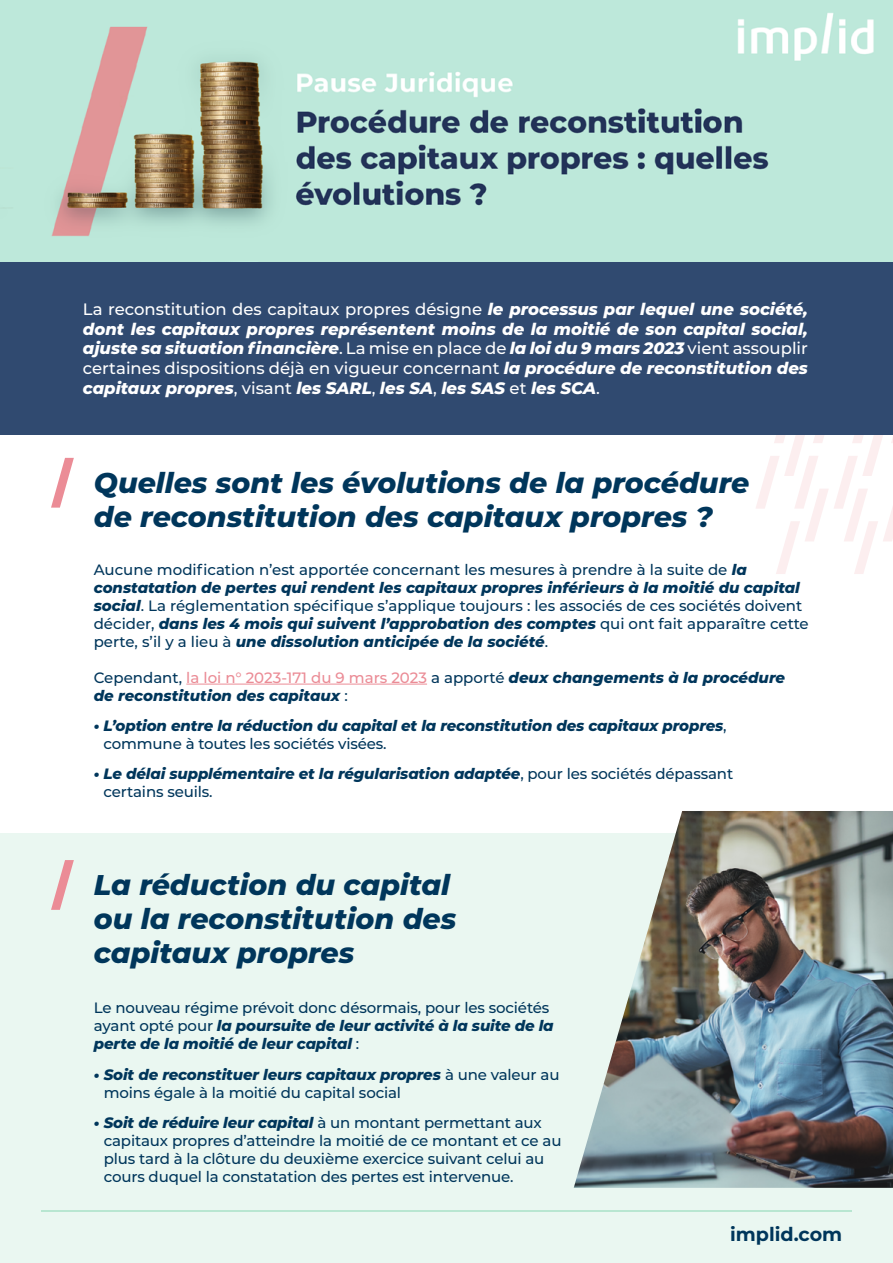
<style>
.page{position:relative;width:893px;height:1263px;background:#fff}
.page>*{position:absolute;margin:0;border:0;box-sizing:border-box;transform-origin:0 0}
.t1{font:italic 800 28.5px/34.2px "Montserrat";color:#00365b}
.t2{font:700 19.05px "Montserrat";color:#00365b}
.t3{font:italic 800 16.5px/19.8px "Montserrat";color:#fff;text-align:justify}
.t4{font:500 15px/18px "Montserrat";letter-spacing:-.01em;color:#00365b}
.t5{font:italic 800 15px/18px "Montserrat";letter-spacing:-.01em;color:#00365b}
.s1{font-weight:500;font-style:normal}
.s2{font-weight:800;font-style:italic}
.s3{font-weight:500;font-style:normal;color:#eb8c96}
</style>
<div class="page">
<div style="left:0;top:833px;width:893px;height:430px;background:#eaf7f1"></div>
<svg style="left:754px;top:434px;width:139px;height:140px"></svg>
<hr style="left:41px;top:1210px;width:811px;height:1px;background:#b8e6d1">
<div style="left:0;top:262px;width:893px;height:172px;background:#304a70"></div>
<svg style="left:51px;top:458px;width:23px;height:50px"></svg>
<svg style="left:51px;top:860px;width:23px;height:50px"></svg>
<img style="left:0;top:0;width:893px;height:262px">
<hr style="left:186px;top:684px;width:241px;height:1px;background:#eb8c96">
<img style="left:574px;top:811px;width:319px;height:377px">
<p class="t3" style="left:83px;top:298px;width:727px"><span class="s1">La reconstitution des capitaux propres désigne</span> le processus par lequel une société, dont les capitaux propres représentent moins de la moitié de son capital social, ajuste sa situation financière<span class="s1">. La mise en place de</span> la loi du 9 mars 2023 <span class="s1">vient assouplir certaines dispositions déjà en vigueur concernant</span> la procédure de reconstitution des capitaux propres<span class="s1">, visant</span> les SARL<span class="s1">,</span> les SA<span class="s1">,</span> les SAS <span class="s1">et</span> les SCA<span class="s1">.</span></p>
<h1 class="t1" style="left:94px;top:464px;width:657px">Quelles sont les évolutions de la procédure de reconstitution des capitaux propres ?</h1>
<p class="t4" style="left:94px;top:560px;width:717px">Aucune modification n’est apportée concernant les mesures à prendre à la suite de <span class="s2">la constatation de pertes qui rendent les capitaux propres inférieurs à la moitié du capital social</span>. La réglementation spécifique s’applique toujours : les associés de ces sociétés doivent décider, <span class="s2">dans les 4 mois qui suivent l’approbation des comptes</span> qui ont fait apparaître cette perte, s’il y a lieu à <span class="s2">une dissolution anticipée de la société</span>.</p>
<p class="t5" style="left:94px;top:667px;width:693px"><span class="s1">Cependant,</span> <span class="s3">la loi n° 2023-171 du 9 mars 2023</span> <span class="s1">a apporté</span> deux changements à la procédure de reconstitution des capitaux <span class="s1">:</span></p>
<p class="t5" style="left:104px;top:715px;width:625px;text-indent:-10px">• L’option entre la réduction du capital et la reconstitution des capitaux propres<span class="s1">, commune à toutes les sociétés visées.</span></p>
<p class="t5" style="left:104px;top:764px;width:631px;text-indent:-10px">• Le délai supplémentaire et la régularisation adaptée<span class="s1">, pour les sociétés dépassant certains seuils.</span></p>
<h1 class="t1" style="left:94px;top:866px;width:364px">La réduction du capital ou la reconstitution des capitaux propres</h1>
<p class="t4" style="left:94px;top:998px;width:461px">Le nouveau régime prévoit donc désormais, pour les sociétés ayant opté pour <span class="s2">la poursuite de leur activité à la suite de la perte de la moitié de leur capital</span> :</p>
<p class="t4" style="left:104px;top:1065px;width:457px;text-indent:-10px"><span class="s2">• Soit de reconstituer leurs capitaux propres</span> à une valeur au moins égale à la moitié du capital social</p>
<p class="t4" style="left:104px;top:1113px;width:459px;text-indent:-10px"><span class="s2">• Soit de réduire leur capital</span> à un montant permettant aux capitaux propres d’atteindre la moitié de ce montant et ce au plus tard à la clôture du deuxième exercice suivant celui au cours duquel la constatation des pertes est intervenue.</p>
<p class="t2" style="left:730px;top:1221px;width:114px">implid.com</p>
</div>
